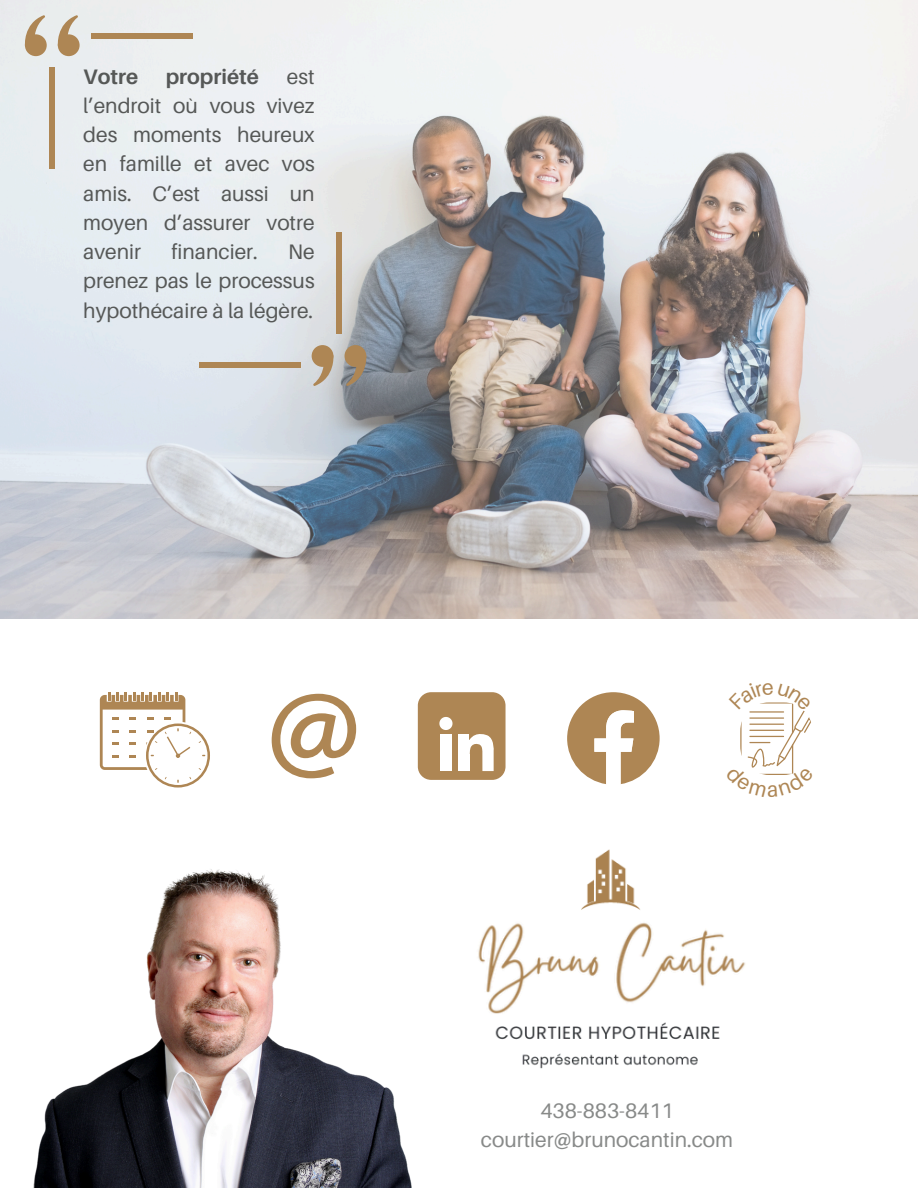
<style>
.page{position:relative;width:918px;height:1188px;background:#fff}
.page>*{position:absolute;margin:0;border:0;box-sizing:border-box;transform-origin:0 0}
.t1{font:21px/29.2px "Aileron";color:#565857;text-align:justify}
.t2{font:21px/29.2px "Aileron";color:#888a89;text-align:center}
.t3{font:700 21px "Aileron";color:#565857}
</style>
<div class="page">
<img style="left:0;top:0;width:918px;height:619px">
<div style="left:58px;top:34px;width:22px;height:22px;background:#ae8654;border-radius:50%"></div>
<svg style="left:56px;top:15px;width:23px;height:38px"></svg>
<div style="left:25px;top:34px;width:22px;height:22px;background:#ae8654;border-radius:50%"></div>
<svg style="left:23px;top:15px;width:23px;height:38px"></svg>
<div style="left:50px;top:68px;width:5px;height:101px;background:#ae8654"></div>
<div style="left:91px;top:34px;width:101px;height:5px;background:#ae8654"></div>
<div style="left:312px;top:345px;width:21px;height:22px;background:#ae8654;border-radius:50%"></div>
<svg style="left:313px;top:349px;width:22px;height:37px"></svg>
<div style="left:345px;top:345px;width:21px;height:22px;background:#ae8654;border-radius:50%"></div>
<svg style="left:346px;top:349px;width:22px;height:37px"></svg>
<div style="left:336px;top:232px;width:6px;height:102px;background:#ae8654"></div>
<div style="left:199px;top:362px;width:101px;height:6px;background:#ae8654"></div>
<img style="left:33px;top:869px;width:379px;height:319px">
<img style="left:453px;top:833px;width:309px;height:264px;border-radius:22px">
<svg style="left:100px;top:692px;width:110px;height:96px"></svg>
<svg style="left:272px;top:694px;width:84px;height:84px"></svg>
<div style="left:418px;top:692px;width:88px;height:88px;background:#ae8654;border-radius:13px"></div>
<svg style="left:439px;top:717px;width:14px;height:13px"></svg>
<div style="left:440px;top:735px;width:12px;height:36px;background:#fff"></div>
<div style="left:459px;top:735px;width:10px;height:36px;background:#fff"></div>
<svg style="left:466px;top:734px;width:28px;height:37px"></svg>
<svg style="left:567px;top:692px;width:92px;height:92px"></svg>
<svg style="left:740px;top:702px;width:71px;height:73px"></svg>
<p class="t3" style="left:83px;top:63px;width:56px">Votre</p>
<p class="t3" style="left:166px;top:63px;width:95px">propriété</p>
<p class="t1" style="left:83px;top:61px;width:233px;text-indent:204px">est l’endroit où vous vivez des moments heureux en famille et avec vos amis. C’est aussi un moyen d’assurer votre avenir</p>
<p class="t1" style="left:171px;top:237px;width:88px">financier.</p>
<p class="t1" style="left:83px;top:237px;width:233px;text-indent:205px">Ne prenez pas le processus hypothécaire à la légère.</p>
<p class="t2" style="left:481px;top:1096px;width:254px">438-883-8411 courtier@brunocantin.com</p>
</div>
